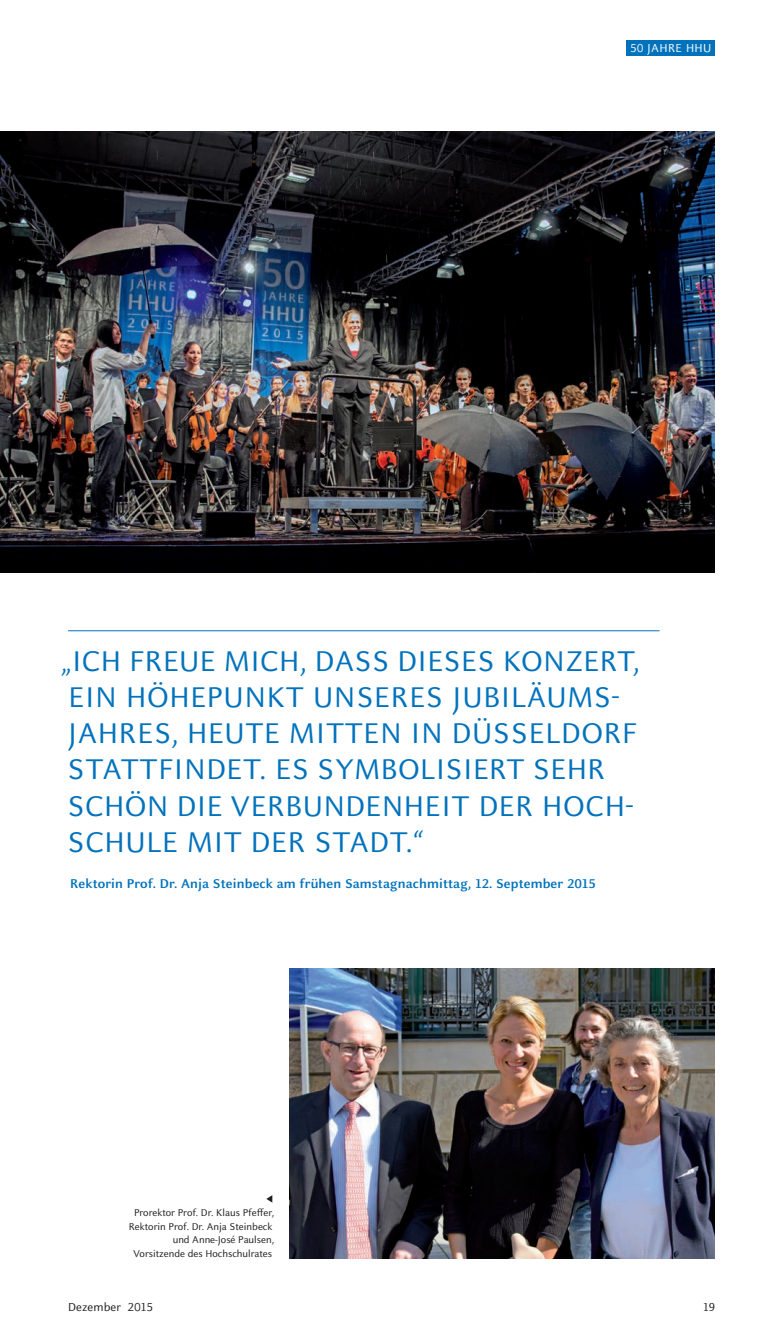
<style>
.page{position:relative;width:766px;height:1340px;background:#fff}
.page>*{position:absolute;margin:0;border:0;box-sizing:border-box;transform-origin:0 0}
.t1{font:31.5px/36px "Celeste Sans Pro";letter-spacing:.02em;color:#0072bc}
.t2{font:700 14.1px "Celeste Sans Pro";letter-spacing:.01em;color:#0072bc}
.t3{font:12.75px "Celeste Sans Pro";letter-spacing:.01em;color:#231f20}
.t4{font:12.75px "Celeste Sans Pro";letter-spacing:.03em;color:#fff}
.t5{font:10.8px/13.5px "Celeste Sans Pro";color:#231f20;text-align:right}
</style>
<div class="page">
<div style="left:626px;top:40px;width:88px;height:15px;background:#0072bc"></div>
<img style="left:289px;top:968px;width:425px;height:290px">
<img style="left:0;top:131px;width:714px;height:441px">
<svg style="left:266px;top:1195px;width:6px;height:7px"></svg>
<hr style="left:68px;top:630px;width:591px;height:1px;background:#0072bc">
<p class="t4" style="left:630px;top:43px;width:83px">50 JAHRE HHU</p>
<p class="t1" style="left:61px;top:646px;width:580px">„ICH FREUE MICH, DASS DIESES KONZERT, EIN HÖHEPUNKT UNSERES JUBILÄUMS-JAHRES, HEUTE MITTEN IN DÜSSELDORF STATTFINDET. ES SYMBOLISIERT SEHR SCHÖN DIE VERBUNDENHEIT DER HOCH-SCHULE MIT DER STADT.“</p>
<p class="t2" style="left:70px;top:877px;width:527px">Rektorin Prof. Dr. Anja Steinbeck am frühen Samstagnachmittag, 12. September 2015</p>
<p class="t5" style="left:129px;top:1206px;width:147px">Prorektor Prof. Dr. Klaus Pfeffer,<br>Rektorin Prof. Dr. Anja Steinbeck und Anne-José Paulsen,<br>Vorsitzende des Hochschulrates</p>
<p class="t3" style="left:68px;top:1301px;width:86px">Dezember 2015</p>
<p class="t3" style="left:702px;top:1301px;width:14px">19</p>
</div>
